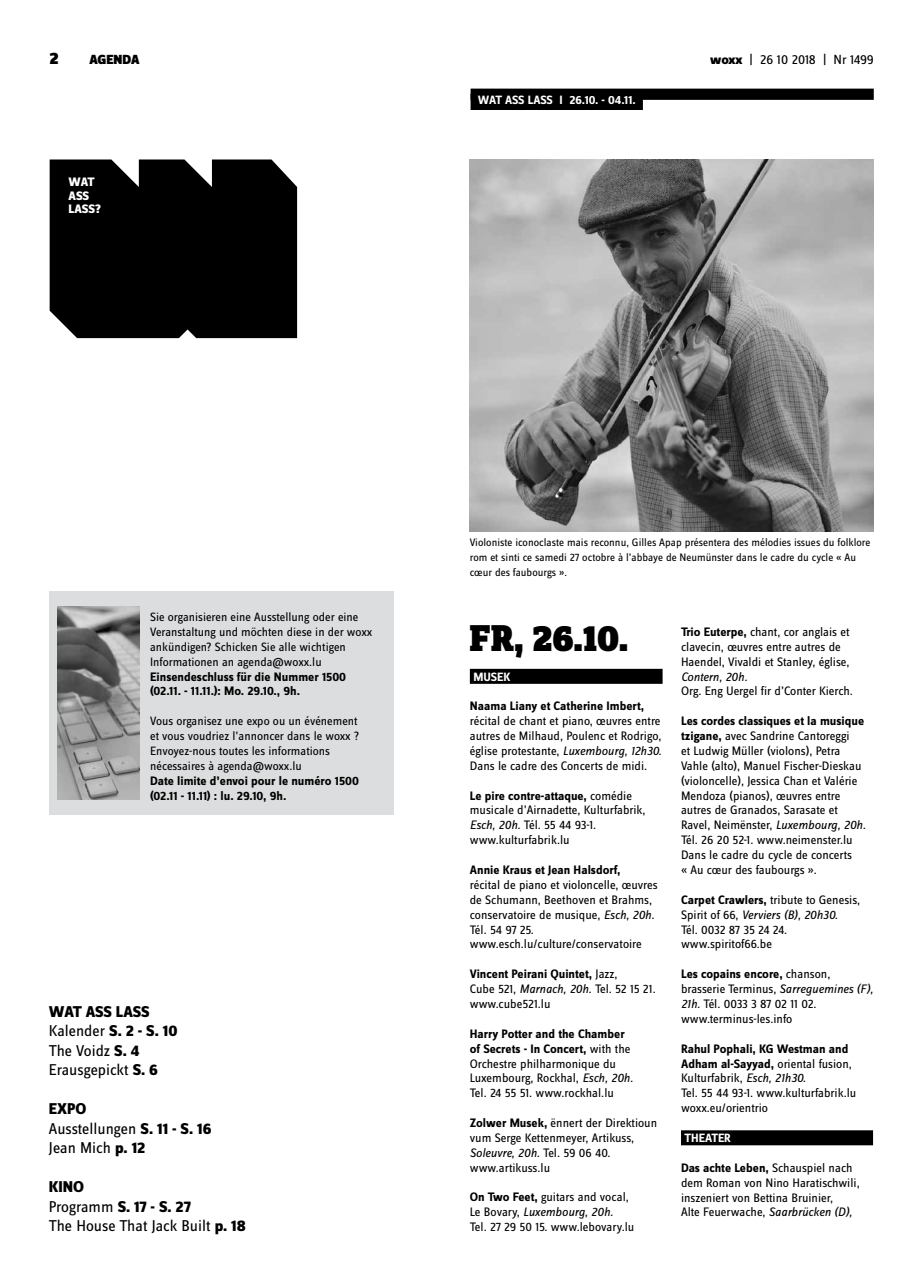
<style>
.page{position:relative;width:922px;height:1276px;background:#fff}
.page>*{position:absolute;margin:0;border:0;box-sizing:border-box;transform-origin:0 0}
.t1{font:900 38.75px "Zine Slab Dis";color:#000}
.t2{font:900 17.5px "Zine Sans Dis";color:#000}
.t3{font:16.25px/19.5px "Zine Sans Dis";color:#000}
.t4{font:13.75px "Zine Sans Dis";letter-spacing:-.01em;color:#000}
.t5{font:900 13.75px "Zine Sans Dis";color:#000}
.t6{font:12.75px/14.9px "Zine Sans Dis";color:#000}
.t7{font:700 12.75px/14.9px "Zine Sans Dis";color:#000}
.t8{font:italic 12.75px "Zine Sans Dis";color:#000}
.t9{font:800 12.75px/13.8px "Zine Sans Dis";letter-spacing:-.01em;color:#fff}
.t10{font:12.5px/14.9px "Zine Sans Dis";color:#000}
.t11{font:700 12.5px "Zine Sans Dis";color:#fff}
.t12{font:11.25px/14.9px "Zine Sans Dis";color:#000}
.s1{font-weight:800}
.s2{font-style:italic}
.s3{font-weight:700}
</style>
<div class="page">
<div style="left:469px;top:669px;width:193px;height:15px;background:#000"></div>
<div style="left:680px;top:1130px;width:192px;height:15px;background:#000"></div>
<div style="left:50px;top:159px;width:247px;height:179px;background:#000"></div>
<div style="left:470px;top:89px;width:403px;height:11px;background:#000"></div>
<div style="left:470px;top:94px;width:172px;height:16px;background:#000"></div>
<img style="left:469px;top:159px;width:403px;height:372px">
<div style="left:49px;top:591px;width:344px;height:223px;background:#dcddde"></div>
<img style="left:58px;top:606px;width:81px;height:193px">
<h2 class="t2" style="left:50px;top:49px;width:11px">2</h2>
<p class="t5" style="left:89px;top:53px;width:52px">AGENDA</p>
<p class="t4" style="left:710px;top:53px;width:165px"><span class="s1">woxx</span> | 26 10 2018 | Nr 1499</p>
<p class="t9" style="left:69px;top:176px;width:34px">WAT<br>ASS<br>LASS?</p>
<p class="t11" style="left:477px;top:93px;width:160px">WAT ASS LASS I 26.10. - 04.11.</p>
<p class="t10" style="left:150px;top:610px;width:223px">Sie organisieren eine Ausstellung oder eine Veranstaltung und möchten diese in der woxx ankündigen? Schicken Sie alle wichtigen Informationen an agenda@woxx.lu</p>
<p class="t7" style="left:150px;top:669px;width:197px">Einsendeschluss für die Nummer 1500 (02.11. - 11.11.): Mo. 29.10., 9h.</p>
<p class="t10" style="left:150px;top:714px;width:210px">Vous organisez une expo ou un événement et vous voudriez l’annoncer dans le woxx ?<br>Envoyez-nous toutes les informations nécessaires à agenda@woxx.lu</p>
<p class="t7" style="left:150px;top:774px;width:210px">Date limite d’envoi pour le numéro 1500 (02.11 - 11.11) : lu. 29.10, 9h.</p>
<p class="t3" style="left:49px;top:1002px;width:130px"><span class="s1">WAT ASS LASS<br></span>Kalender <span class="s1">S. 2 - S. 10<br></span>The Voidz <span class="s1">S. 4<br></span>Erausgepickt <span class="s1">S. 6</span></p>
<p class="t3" style="left:49px;top:1100px;width:164px"><span class="s1">EXPO<br></span>Ausstellungen <span class="s1">S. 11 - S. 16<br></span>Jean Mich <span class="s1">p. 12</span></p>
<p class="t3" style="left:49px;top:1178px;width:198px"><span class="s1">KINO<br></span>Programm <span class="s1">S. 17 - S. 27<br></span>The House That Jack Built <span class="s1">p. 18</span></p>
<p class="t12" style="left:469px;top:536px;width:402px">Violoniste iconoclaste mais reconnu, Gilles Apap présentera des mélodies issues du folklore rom et sinti ce samedi 27 octobre à l’abbaye de Neumünster dans le cadre du cycle « Au cœur des faubourgs ».</p>
<h1 class="t1" style="left:469px;top:617px;width:160px">Fr, 26.10.</h1>
<p class="t11" style="left:473px;top:670px;width:39px">musek</p>
<p class="t7" style="left:469px;top:699px;width:176px">Naama Liany et Catherine Imbert,</p>
<p class="t6" style="left:469px;top:714px;width:193px;text-align:justify">récital de chant et piano, œuvres entre autres de Milhaud, Poulenc et Rodrigo, église protestante, <span class="s2">Luxembourg, 12h30.<br></span>Dans le cadre des Concerts de midi.</p>
<p class="t6" style="left:469px;top:788px;width:177px"><span class="s3">Le pire contre-attaque,</span> comédie musicale d’Airnadette, Kulturfabrik,<br><span class="s2">Esch, 20h.</span> Tél. 55 44 93-1. www.kulturfabrik.lu</p>
<p class="t7" style="left:469px;top:863px;width:152px">Annie Kraus et Jean Halsdorf,</p>
<p class="t6" style="left:469px;top:878px;width:189px">récital de piano et violoncelle, œuvres de Schumann, Beethoven et Brahms, conservatoire de musique, <span class="s2">Esch, 20h.<br></span>Tél. 54 97 25. www.esch.lu/culture/conservatoire</p>
<p class="t6" style="left:469px;top:967px;width:187px"><span class="s3">Vincent Peirani Quintet,</span> Jazz,<br>Cube 521, <span class="s2">Marnach, 20h.</span> Tel. 52 15 21. www.cube521.lu</p>
<p class="t6" style="left:469px;top:1027px;width:165px"><span class="s3">Harry Potter and the Chamber of Secrets - In Concert,</span> with the<br>Orchestre philharmonique du<br>Luxembourg, Rockhal, <span class="s2">Esch, 20h.<br></span>Tel. 24 55 51. www.rockhal.lu</p>
<p class="t6" style="left:469px;top:1116px;width:189px"><span class="s3">Zolwer Musek,</span> ënnert der Direktioun vum Serge Kettenmeyer, Artikuss,<br><span class="s2">Soleuvre, 20h.</span> Tel. 59 06 40. www.artikuss.lu</p>
<p class="t6" style="left:469px;top:1190px;width:166px"><span class="s3">On Two Feet,</span> guitars and vocal,<br>Le Bovary, <span class="s2">Luxembourg, 20h.<br></span>Tel. 27 29 50 15. www.lebovary.lu</p>
<p class="t6" style="left:680px;top:625px;width:170px"><span class="s3">Trio Euterpe,</span> chant, cor anglais et clavecin, œuvres entre autres de<br>Haendel, Vivaldi et Stanley, église,</p>
<p class="t8" style="left:681px;top:669px;width:68px">Contern, 20h.</p>
<p class="t6" style="left:681px;top:684px;width:173px">Org. Eng Uergel fir d’Conter Kierch.</p>
<p class="t6" style="left:681px;top:714px;width:186px"><span class="s3">Les cordes classiques et la musique tzigane,</span> avec Sandrine Cantoreggi<br>et Ludwig Müller (violons), Petra Vahle (alto), Manuel Fischer-Dieskau (violoncelle), Jessica Chan et Valérie Mendoza (pianos), œuvres entre autres de Granados, Sarasate et Ravel, Neimënster, <span class="s2">Luxembourg, 20h.<br></span>Tél. 26 20 52-1. www.neimenster.lu Dans le cadre du cycle de concerts<br>« Au cœur des faubourgs ».</p>
<p class="t6" style="left:681px;top:893px;width:181px"><span class="s3">Carpet Crawlers,</span> tribute to Genesis,<br>Spirit of 66, <span class="s2">Verviers (B), 20h30.<br></span>Tél. 0032 87 35 24 24. www.spiritof66.be</p>
<p class="t6" style="left:681px;top:967px;width:193px"><span class="s3">Les copains encore,</span> chanson, brasserie Terminus, <span class="s2">Sarreguemines (F),<br>21h.</span> Tél. 0033 3 87 02 11 02. www.terminus-les.info</p>
<p class="t6" style="left:681px;top:1041px;width:177px"><span class="s3">Rahul Pophali, KG Westman and<br>Adham al-Sayyad,</span> oriental fusion,<br>Kulturfabrik, <span class="s2">Esch, 21h30.<br></span>Tel. 55 44 93-1. www.kulturfabrik.lu woxx.eu/orientrio</p>
<p class="t11" style="left:684px;top:1131px;width:46px">th eater</p>
<p class="t6" style="left:680px;top:1161px;width:180px"><span class="s3">Das achte Leben,</span> Schauspiel nach dem Roman von Nino Haratischwili, inszeniert von Bettina Bruinier,<br>Alte Feuerwache, <span class="s2">Saarbrücken (D),</span></p>
</div>
